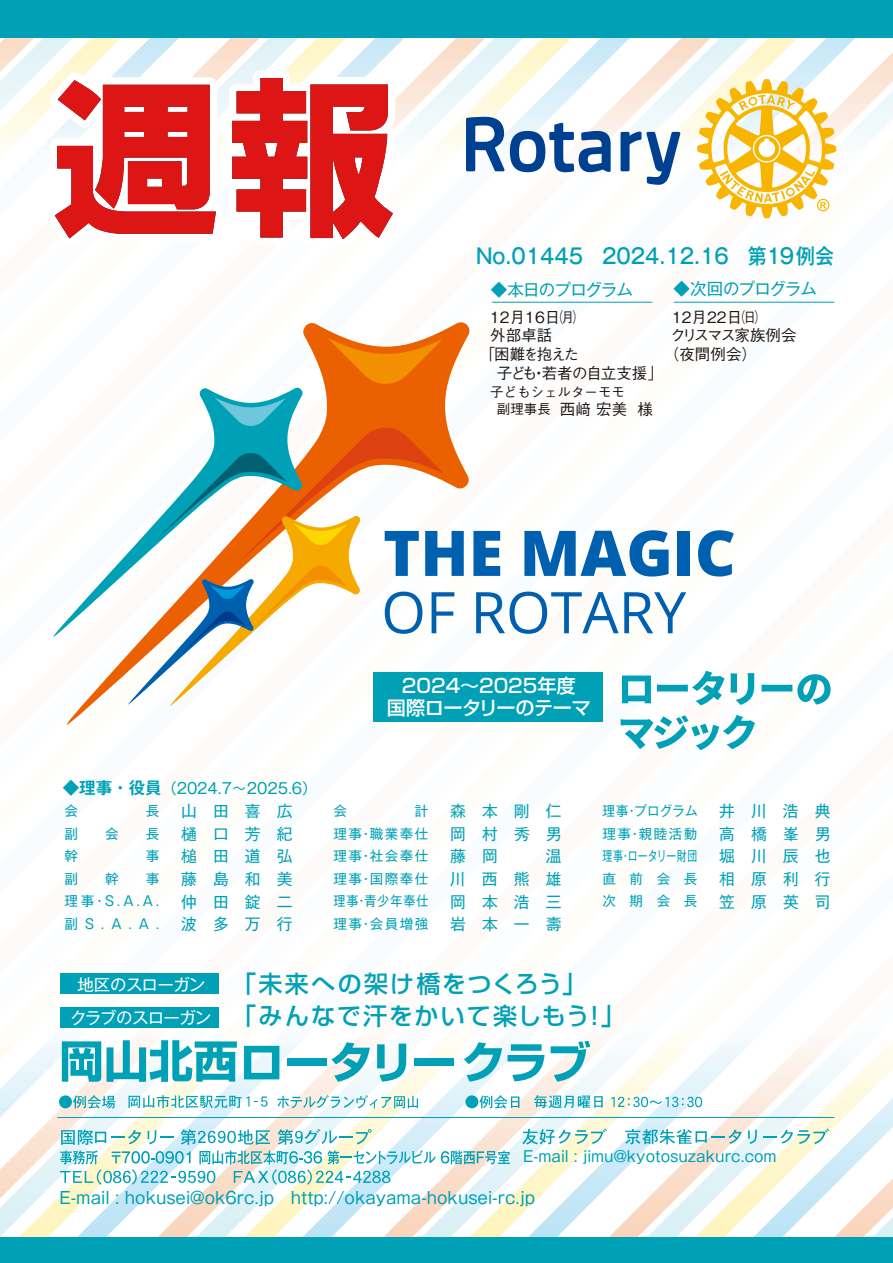
<style>
.page{position:relative;width:893px;height:1263px;background:#fff}
.page>*{position:absolute;margin:0;border:0;box-sizing:border-box;transform-origin:0 0}
.t1{font:500 24px "Shin Go Pro";letter-spacing:.09em;color:#00a1b7}
.t2{font:500 21px "Gothic MB101 Pro";color:#00a1b7;scale:.9 1}
.t3{font:500 19.2px/21.8px "Shin Go Pro";color:#fff;text-align:center}
.t4{font:16.5px "Gothic MB101 Pro";color:#00a1b7}
.t5{font:16.5px "Gothic MB101 Pro";letter-spacing:-.05em;color:#00a1b7}
.t6{font:16.5px "Gothic MB101 Pro";letter-spacing:-.045em;color:#fff}
.t7{font:15.75px/22.5px "Gothic MB101 Pro";letter-spacing:1.03em;color:#00a1b7;text-align:justify}
.t8{font:500 15.6px "Gothic BBB Pro";color:#221815}
.t9{font:500 15.6px "Gothic BBB Pro";letter-spacing:-.045em;color:#221815}
.t10{font:500 15.6px "Gothic BBB Pro";letter-spacing:-.115em;color:#221815}
.t11{font:15px "Gothic MB101 Pro";color:#00a1b7}
.t12{font:13.5px/22.5px "Gothic MB101 Pro";letter-spacing:.11em;color:#00a1b7;text-align:justify}
.t13{font:13.5px/22.5px "Gothic MB101 Pro";letter-spacing:.11em;color:#00a1b7;text-align:justify;scale:.93 1}
.t14{font:500 13.5px "Gothic BBB Pro";color:#221815}
.s1{font-size:13.5px}
.s2{font-family:"Gothic MB101 Pro De";font-weight:700;font-size:16.5px}
.s3{font-family:"Gothic MB101 Pro";font-weight:400;font-size:16.5px;color:#fff}
</style>
<div class="page">
<svg style="left:0;top:39px;width:893px;height:38px"></svg>
<svg style="left:0;top:1026px;width:893px;height:58px"></svg>
<svg style="left:0;top:1084px;width:893px;height:81px"></svg>
<svg style="left:0;top:1165px;width:893px;height:38px"></svg>
<svg style="left:0;top:1203px;width:893px;height:34px"></svg>
<div style="left:0;top:0;width:893px;height:38px;background:#00a1b7"></div>
<div style="left:0;top:1237px;width:893px;height:26px;background:#00a1b7"></div>
<svg style="left:466px;top:117px;width:214px;height:68px"></svg>
<svg style="left:697px;top:79px;width:139px;height:139px"></svg>
<div style="left:61px;top:973px;width:158px;height:21px;background:#00a1b7"></div>
<div style="left:61px;top:1007px;width:158px;height:20px;background:#00a1b7"></div>
<svg style="left:62px;top:1041px;width:39px;height:41px;background:#41b8c9"></svg>
<svg style="left:107px;top:1040px;width:130px;height:42px"></svg>
<svg style="left:244px;top:1046px;width:35px;height:33px"></svg>
<div style="left:287px;top:1058px;width:40px;height:8px;background:#00a1b7"></div>
<svg style="left:331px;top:1042px;width:39px;height:40px"></svg>
<svg style="left:377px;top:1043px;width:29px;height:39px"></svg>
<div style="left:414px;top:1058px;width:39px;height:8px;background:#00a1b7"></div>
<svg style="left:464px;top:1042px;width:38px;height:40px"></svg>
<svg style="left:508px;top:1044px;width:37px;height:37px"></svg>
<svg style="left:551px;top:1041px;width:39px;height:41px"></svg>
<svg style="left:59px;top:1095px;width:56px;height:14px"></svg>
<svg style="left:129px;top:1095px;width:139px;height:13px"></svg>
<svg style="left:277px;top:1095px;width:141px;height:13px"></svg>
<svg style="left:465px;top:1095px;width:54px;height:13px"></svg>
<svg style="left:534px;top:1095px;width:69px;height:13px"></svg>
<svg style="left:611px;top:1097px;width:91px;height:10px"></svg>
<svg style="left:34px;top:38px;width:374px;height:202px"></svg>
<div style="left:373px;top:672px;width:230px;height:50px;background:#00a1b7"></div>
<hr style="left:492px;top:302px;width:160px;height:1px;background:#00a1b7">
<hr style="left:674px;top:302px;width:160px;height:1px;background:#00a1b7">
<svg style="left:522px;top:1128px;width:85px;height:16px"></svg>
<svg style="left:625px;top:1129px;width:117px;height:15px"></svg>
<svg style="left:748px;top:1130px;width:9px;height:14px"></svg>
<svg style="left:763px;top:1128px;width:66px;height:16px"></svg>
<hr style="left:57px;top:1117px;width:777px;height:1px;background:#00a1b7">
<svg style="left:60px;top:1129px;width:450px;height:56px"></svg>
<svg style="left:66px;top:322px;width:404px;height:403px"></svg>
<svg style="left:327px;top:338px;width:116px;height:49px;background:#ee7e16"></svg>
<svg style="left:53px;top:388px;width:250px;height:250px"></svg>
<svg style="left:476px;top:592px;width:210px;height:42px"></svg>
<svg style="left:127px;top:397px;width:337px;height:310px"></svg>
<svg style="left:473px;top:531px;width:27px;height:45px"></svg>
<svg style="left:524px;top:530px;width:145px;height:46px"></svg>
<div style="left:678px;top:531px;width:12px;height:45px;background:#0060b0"></div>
<svg style="left:698px;top:530px;width:36px;height:46px"></svg>
<svg style="left:622px;top:675px;width:29px;height:28px"></svg>
<svg style="left:657px;top:671px;width:97px;height:34px"></svg>
<svg style="left:762px;top:674px;width:69px;height:30px"></svg>
<svg style="left:621px;top:715px;width:134px;height:35px"></svg>
<h2 class="t2" style="left:476px;top:238px;width:399px">No.01445　2024.12.16　第19例会</h2>
<p class="t5" style="left:491px;top:276px;width:144px">◆本日のプログラム</p>
<p class="t5" style="left:674px;top:275px;width:145px">◆次回のプログラム</p>
<p class="t8" style="left:490px;top:304px;width:87px">12月16日㈪</p>
<p class="t8" style="left:490px;top:323px;width:64px">外部卓話</p>
<p class="t8" style="left:480px;top:341px;width:100px">「困難を抱えた</p>
<p class="t9" style="left:497px;top:360px;width:168px">子ども・若者の自立支援」</p>
<p class="t14" style="left:490px;top:381px;width:136px">子どもシェルターモモ</p>
<p class="t8" style="left:497px;top:397px;width:158px"><span class="s1">副理事長</span> 西﨑 宏美 様</p>
<p class="t8" style="left:672px;top:304px;width:87px">12月22日㈰</p>
<p class="t10" style="left:670px;top:323px;width:128px">クリスマス家族例会</p>
<p class="t8" style="left:664px;top:341px;width:95px">（夜間例会）</p>
<p class="t11" style="left:63px;top:776px;width:256px"><span class="s2">◆理事・役員</span>（2024.7～2025.6）</p>
<p class="t12" style="left:64px;top:798px;width:15px">会</p>
<p class="t12" style="left:146px;top:798px;width:15px">長</p>
<p class="t12" style="left:64px;top:820px;width:15px">副</p>
<p class="t12" style="left:105px;top:820px;width:15px">会</p>
<p class="t12" style="left:146px;top:820px;width:15px">長</p>
<p class="t12" style="left:64px;top:843px;width:15px">幹</p>
<p class="t12" style="left:146px;top:843px;width:15px">事</p>
<p class="t12" style="left:64px;top:865px;width:15px">副</p>
<p class="t12" style="left:105px;top:865px;width:15px">幹</p>
<p class="t12" style="left:64px;top:865px;width:97px;text-indent:81px">事理事・Ｓ.Ａ.Ａ.副Ｓ.Ａ.Ａ.</p>
<p class="t7" style="left:181px;top:798px;width:113px">山田喜広樋口芳紀槌田道弘藤島和美仲田錠二波多万行</p>
<p class="t3" style="left:387px;top:672px;width:206px">2024～2025年度<br>国際ロータリーのテーマ</p>
<p class="t12" style="left:333px;top:798px;width:97px;text-indent:81px">計理事・職業奉仕理事・社会奉仕理事・国際奉仕理事・青少年奉仕理事・会員増強</p>
<p class="t7" style="left:450px;top:798px;width:113px">森本剛仁岡村秀男藤岡　温川西熊雄岡本浩三岩本一壽</p>
<p class="t13" style="left:602px;top:798px;width:104px">理事・プログラム理事・親睦活動理事・ロータリー財団直前会長次期会長</p>
<p class="t7" style="left:719px;top:798px;width:113px">井川浩典高橋峯男堀川辰也相原利行笠原英司</p>
<p class="t12" style="left:333px;top:798px;width:15px">会</p>
<h1 class="t1" style="left:77px;top:964px;width:511px"><span class="s3">地区のスローガン</span> 「未来への架け橋をつくろう」</h1>
<p class="t6" style="left:70px;top:1004px;width:143px">クラブのスローガン</p>
<h1 class="t1" style="left:232px;top:996px;width:394px">「みんなで汗をかいて楽しもう！」</h1>
<p class="t11" style="left:523px;top:1144px;width:255px">E-mail : jimu@kyotosuzakurc.com</p>
<p class="t4" style="left:60px;top:1183px;width:477px">E-mail : hokusei@ok6rc.jp　http://okayama-hokusei-rc.jp</p>
</div>
